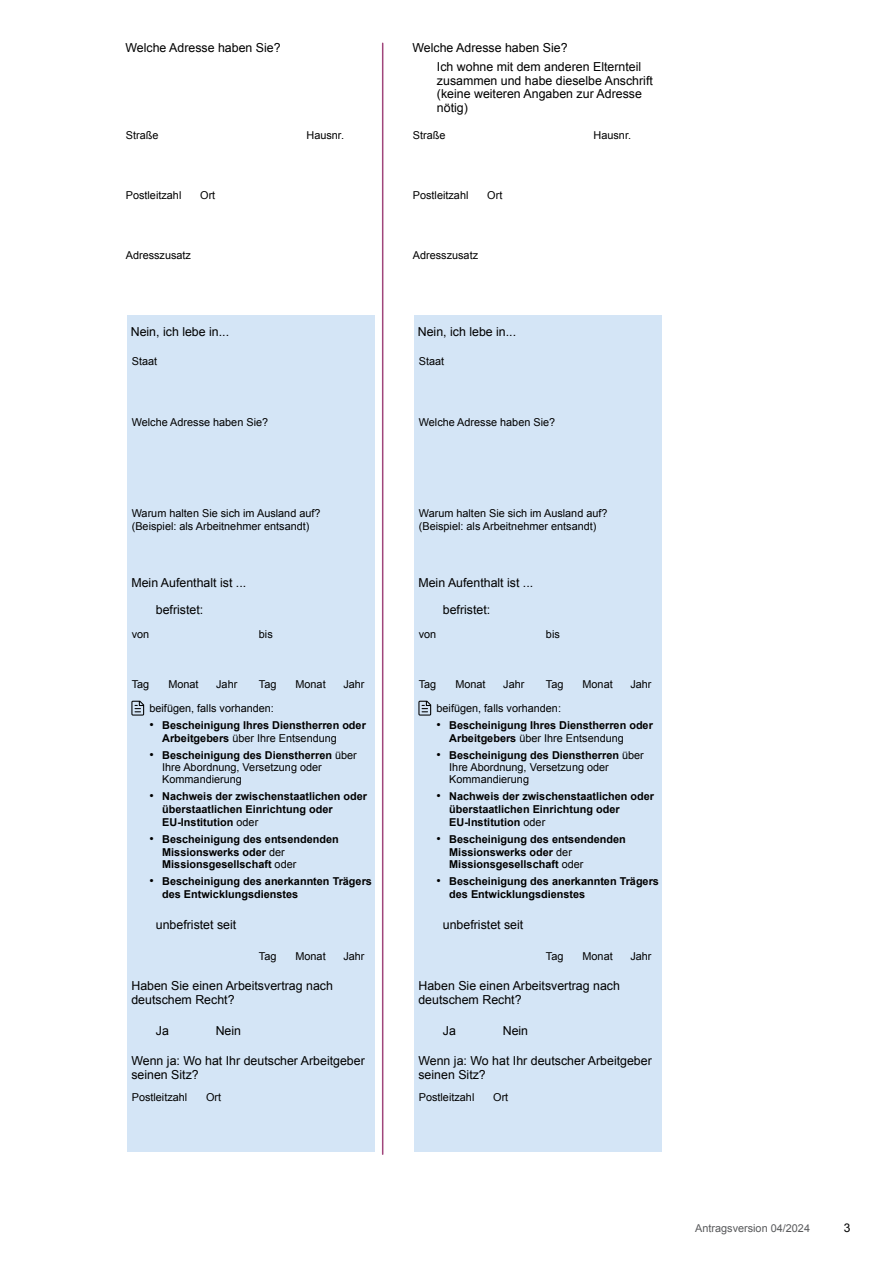
<style>
.page{position:relative;width:893px;height:1263px;background:#fff}
.page>*{position:absolute;margin:0;border:0;box-sizing:border-box;transform-origin:0 0}
.p-Absatz{font:12.3px/13.8px "Arial";color:#000}
.Label_Checkbox{font:12.3px/13.5px "Arial";color:#000}
.t1{font:12px "Arial";color:#000}
.p-Infobox_Bullet_points{font:700 10.8px/12.8px "Arial";color:#000}
.Label_Textfeld{font:10.8px "Arial";color:#000}
.p-Infobox_Bullet_points-2{font:10.8px/12.3px "Arial";color:#000}
.p-Dokumenthinweis{font:10.8px "Arial";color:#000}
.t2{font:10.8px "Arial";color:#58595b}
.s1{font-weight:400;font-size:12.3px}
.s2{font-weight:400}
.s3{font-size:12.3px}
.s4{font-weight:700}
</style>
<div class="page">
<div style="left:128px;top:316px;width:247px;height:836px;background:#d4e5f6"></div>
<svg style="left:131px;top:701px;width:13px;height:15px"></svg>
<div style="left:415px;top:316px;width:247px;height:836px;background:#d4e5f6"></div>
<hr style="left:382px;top:43px;width:1px;height:1111px;background:#a0457b">
<svg style="left:418px;top:701px;width:13px;height:15px"></svg>
<p class="p-Absatz" style="left:125px;top:40px;width:157px">Welche Adresse haben Sie?</p>
<p class="p-Absatz" style="left:412px;top:40px;width:157px">Welche Adresse haben Sie?</p>
<p class="Label_Checkbox" style="left:437px;top:60px;width:206px">Ich wohne mit dem anderen Elternteil</p>
<p class="Label_Checkbox" style="left:437px;top:74px;width:218px">zusammen und habe dieselbe Anschrift (keine weiteren Angaben zur Adresse nötig)</p>
<p class="Label_Textfeld" style="left:126px;top:128px;width:34px">Straße</p>
<p class="Label_Textfeld" style="left:307px;top:128px;width:39px">Hausnr.</p>
<p class="Label_Textfeld" style="left:413px;top:128px;width:34px">Straße</p>
<p class="Label_Textfeld" style="left:594px;top:128px;width:39px">Hausnr.</p>
<p class="Label_Textfeld" style="left:126px;top:188px;width:57px">Postleitzahl</p>
<p class="Label_Textfeld" style="left:200px;top:188px;width:17px">Ort</p>
<p class="Label_Textfeld" style="left:413px;top:188px;width:57px">Postleitzahl</p>
<p class="Label_Textfeld" style="left:487px;top:188px;width:17px">Ort</p>
<p class="Label_Textfeld" style="left:126px;top:249px;width:67px">Adresszusatz</p>
<p class="Label_Textfeld" style="left:413px;top:249px;width:67px">Adresszusatz</p>
<p class="Label_Checkbox" style="left:131px;top:325px;width:100px">Nein, ich lebe in...</p>
<p class="Label_Textfeld" style="left:132px;top:354px;width:27px">Staat</p>
<p class="Label_Checkbox" style="left:418px;top:325px;width:100px">Nein, ich lebe in...</p>
<p class="Label_Textfeld" style="left:419px;top:354px;width:27px">Staat</p>
<p class="Label_Textfeld" style="left:132px;top:415px;width:138px">Welche Adresse haben Sie?</p>
<p class="Label_Textfeld" style="left:419px;top:415px;width:138px">Welche Adresse haben Sie?</p>
<p class="Label_Textfeld" style="left:132px;top:506px;width:190px">Warum halten Sie sich im Ausland auf?</p>
<p class="Label_Textfeld" style="left:132px;top:519px;width:179px">(Beispiel: als Arbeitnehmer entsandt)</p>
<p class="Label_Textfeld" style="left:419px;top:506px;width:190px">Warum halten Sie sich im Ausland auf?</p>
<p class="Label_Textfeld" style="left:419px;top:519px;width:179px">(Beispiel: als Arbeitnehmer entsandt)</p>
<p class="p-Absatz" style="left:131px;top:576px;width:116px">Mein Aufenthalt ist ...</p>
<p class="p-Absatz" style="left:418px;top:576px;width:116px">Mein Aufenthalt ist ...</p>
<p class="Label_Checkbox" style="left:156px;top:603px;width:49px">befristet:</p>
<p class="Label_Checkbox" style="left:443px;top:603px;width:49px">befristet:</p>
<p class="Label_Textfeld" style="left:132px;top:628px;width:19px">von</p>
<p class="Label_Textfeld" style="left:259px;top:628px;width:15px">bis</p>
<p class="Label_Textfeld" style="left:419px;top:628px;width:19px">von</p>
<p class="Label_Textfeld" style="left:546px;top:628px;width:15px">bis</p>
<p class="Label_Textfeld" style="left:132px;top:677px;width:19px">Tag</p>
<p class="Label_Textfeld" style="left:168px;top:677px;width:32px">Monat</p>
<p class="Label_Textfeld" style="left:216px;top:677px;width:23px">Jahr</p>
<p class="Label_Textfeld" style="left:259px;top:677px;width:19px">Tag</p>
<p class="Label_Textfeld" style="left:295px;top:677px;width:32px">Monat</p>
<p class="Label_Textfeld" style="left:343px;top:677px;width:23px">Jahr</p>
<p class="Label_Textfeld" style="left:419px;top:677px;width:19px">Tag</p>
<p class="Label_Textfeld" style="left:455px;top:677px;width:32px">Monat</p>
<p class="Label_Textfeld" style="left:503px;top:677px;width:23px">Jahr</p>
<p class="Label_Textfeld" style="left:546px;top:677px;width:19px">Tag</p>
<p class="Label_Textfeld" style="left:582px;top:677px;width:32px">Monat</p>
<p class="Label_Textfeld" style="left:630px;top:677px;width:23px">Jahr</p>
<p class="p-Dokumenthinweis" style="left:149px;top:701px;width:126px">beifügen, falls vorhanden:</p>
<p class="p-Infobox_Bullet_points" style="left:162px;top:719px;width:205px;text-indent:-13px"><span class="s1">•</span> Bescheinigung Ihres Dienstherren oder<br>Arbeitgebers <span class="s2">über Ihre Entsendung</span></p>
<p class="p-Infobox_Bullet_points-2" style="left:162px;top:749px;width:196px;text-indent:-13px"><span class="s3">•</span> <span class="s4">Bescheinigung des Dienstherren</span> über<br>Ihre Abordnung, Versetzung oder<br>Kommandierung</p>
<p class="p-Infobox_Bullet_points" style="left:162px;top:791px;width:206px;text-indent:-13px"><span class="s1">•</span> Nachweis der zwischenstaatlichen oder überstaatlichen Einrichtung oder<br>EU-Institution <span class="s2">oder</span></p>
<p class="p-Infobox_Bullet_points" style="left:162px;top:833px;width:178px;text-indent:-13px"><span class="s1">•</span> Bescheinigung des entsendenden<br>Missionswerks oder <span class="s2">der<br></span>Missionsgesellschaft <span class="s2">oder</span></p>
<p class="p-Infobox_Bullet_points" style="left:162px;top:876px;width:211px;text-indent:-13px"><span class="s1">•</span> Bescheinigung des anerkannten Trägers des Entwicklungsdienstes</p>
<p class="p-Dokumenthinweis" style="left:436px;top:701px;width:126px">beifügen, falls vorhanden:</p>
<p class="p-Infobox_Bullet_points" style="left:449px;top:719px;width:205px;text-indent:-13px"><span class="s1">•</span> Bescheinigung Ihres Dienstherren oder<br>Arbeitgebers <span class="s2">über Ihre Entsendung</span></p>
<p class="p-Infobox_Bullet_points-2" style="left:449px;top:749px;width:196px;text-indent:-13px"><span class="s3">•</span> <span class="s4">Bescheinigung des Dienstherren</span> über<br>Ihre Abordnung, Versetzung oder<br>Kommandierung</p>
<p class="p-Infobox_Bullet_points" style="left:449px;top:791px;width:206px;text-indent:-13px"><span class="s1">•</span> Nachweis der zwischenstaatlichen oder überstaatlichen Einrichtung oder<br>EU-Institution <span class="s2">oder</span></p>
<p class="p-Infobox_Bullet_points" style="left:449px;top:833px;width:178px;text-indent:-13px"><span class="s1">•</span> Bescheinigung des entsendenden<br>Missionswerks oder <span class="s2">der<br></span>Missionsgesellschaft <span class="s2">oder</span></p>
<p class="p-Infobox_Bullet_points" style="left:449px;top:876px;width:211px;text-indent:-13px"><span class="s1">•</span> Bescheinigung des anerkannten Trägers des Entwicklungsdienstes</p>
<p class="Label_Checkbox" style="left:156px;top:918px;width:82px">unbefristet seit</p>
<p class="Label_Checkbox" style="left:443px;top:918px;width:82px">unbefristet seit</p>
<p class="Label_Textfeld" style="left:259px;top:949px;width:19px">Tag</p>
<p class="Label_Textfeld" style="left:295px;top:949px;width:32px">Monat</p>
<p class="Label_Textfeld" style="left:343px;top:949px;width:23px">Jahr</p>
<p class="Label_Textfeld" style="left:546px;top:949px;width:19px">Tag</p>
<p class="Label_Textfeld" style="left:582px;top:949px;width:32px">Monat</p>
<p class="Label_Textfeld" style="left:630px;top:949px;width:23px">Jahr</p>
<p class="p-Absatz" style="left:131px;top:979px;width:203px">Haben Sie einen Arbeitsvertrag nach</p>
<p class="p-Absatz" style="left:131px;top:992px;width:105px">deutschem Recht?</p>
<p class="p-Absatz" style="left:418px;top:979px;width:203px">Haben Sie einen Arbeitsvertrag nach</p>
<p class="p-Absatz" style="left:418px;top:992px;width:105px">deutschem Recht?</p>
<p class="Label_Checkbox" style="left:156px;top:1024px;width:15px">Ja</p>
<p class="Label_Checkbox" style="left:216px;top:1024px;width:27px">Nein</p>
<p class="Label_Checkbox" style="left:443px;top:1024px;width:15px">Ja</p>
<p class="Label_Checkbox" style="left:503px;top:1024px;width:27px">Nein</p>
<p class="p-Absatz" style="left:131px;top:1054px;width:235px">Wenn ja: Wo hat Ihr deutscher Arbeitgeber seinen Sitz?</p>
<p class="Label_Textfeld" style="left:132px;top:1090px;width:57px">Postleitzahl</p>
<p class="Label_Textfeld" style="left:206px;top:1090px;width:17px">Ort</p>
<p class="p-Absatz" style="left:418px;top:1054px;width:235px">Wenn ja: Wo hat Ihr deutscher Arbeitgeber seinen Sitz?</p>
<p class="Label_Textfeld" style="left:419px;top:1090px;width:57px">Postleitzahl</p>
<p class="Label_Textfeld" style="left:493px;top:1090px;width:17px">Ort</p>
<p class="t2" style="left:695px;top:1221px;width:116px">Antragsversion 04/2024</p>
<p class="t1" style="left:844px;top:1220px;width:8px">3</p>
</div>
